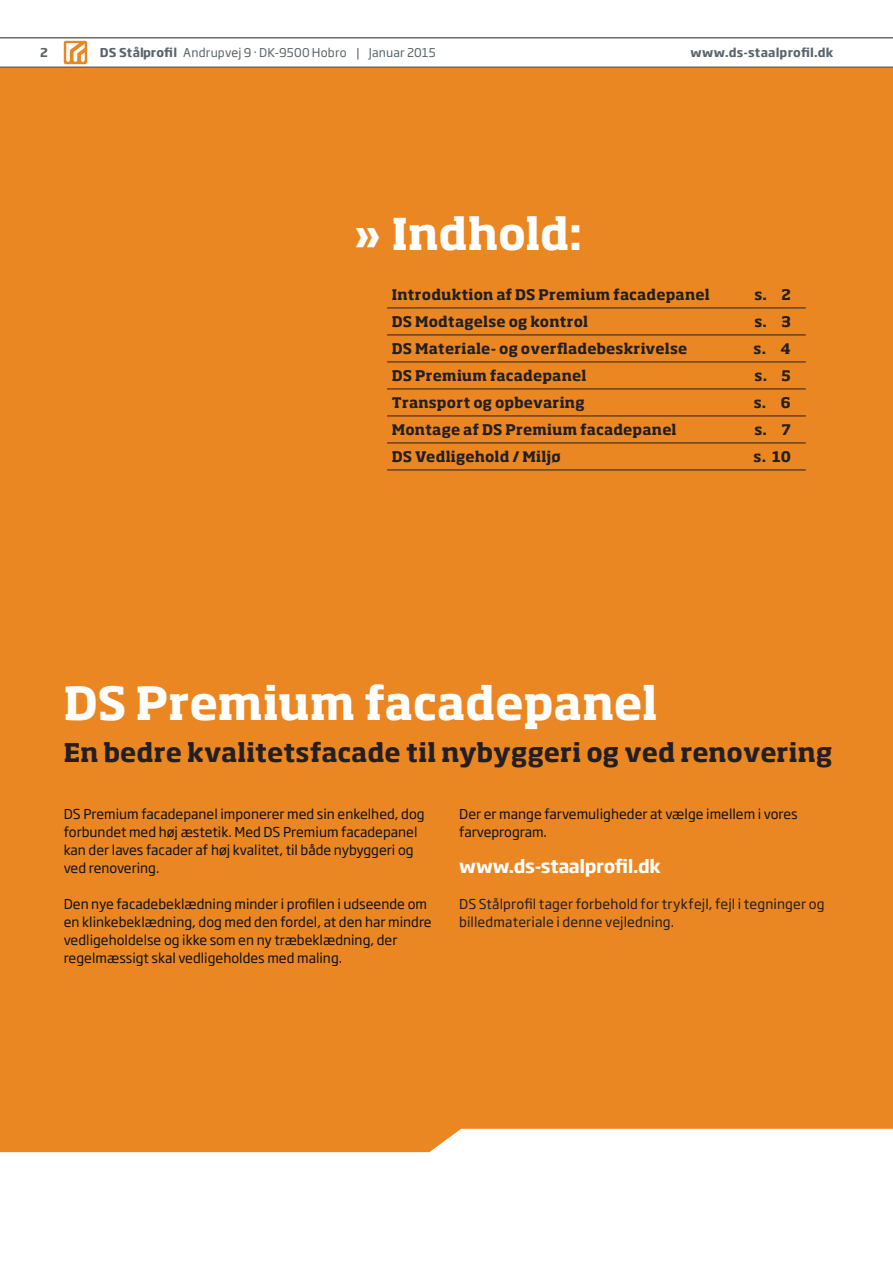
<style>
.page{position:relative;width:893px;height:1263px;background:#fff}
.page>*{position:absolute;margin:0;border:0;box-sizing:border-box;transform-origin:0 0}
.t1{font:700 45px "Soho Std";letter-spacing:-.01em;color:#fff}
.t2{font:700 43.35px "Soho Std";letter-spacing:-.01em;color:#fff}
.t3{font:700 25.5px "Soho Std";color:#231f20}
.t4{font:700 18px "Soho Gothic Std";letter-spacing:-.02em;color:#fff}
.t5{font:700 14.4px "Soho Std";letter-spacing:.01em;color:#231f20}
.t6{font:13.5px/18px "Soho Gothic Std";color:#101216}
.t7{font:13.5px/18px "Soho Gothic Std";letter-spacing:.01em;color:#231f20}
.t8{font:12px "Soho Gothic Std";letter-spacing:.015em;color:#59646b}
.t9{font:700 12px "Soho Gothic Std";letter-spacing:.02em;color:#59646b}
.s1{font-weight:700}
.s2{color:#231f20}
</style>
<div class="page">
<div style="left:0;top:67px;width:893px;height:1085px;background:#eb8723"></div>
<hr style="left:387px;top:308px;width:419px;height:1px;background:#231f20">
<hr style="left:387px;top:335px;width:419px;height:1px;background:#231f20">
<hr style="left:387px;top:362px;width:419px;height:1px;background:#231f20">
<hr style="left:387px;top:389px;width:419px;height:1px;background:#231f20">
<hr style="left:387px;top:416px;width:419px;height:1px;background:#231f20">
<hr style="left:387px;top:443px;width:419px;height:1px;background:#231f20">
<hr style="left:387px;top:470px;width:419px;height:1px;background:#231f20">
<svg style="left:0;top:38px;width:893px;height:29px"></svg>
<p class="t9" style="left:40px;top:45px;width:9px">2</p>
<p class="t8" style="left:100px;top:45px;width:337px"><span class="s1">DS Stålprofil</span> Andrupvej 9 · DK-9500 Hobro | Januar 2015</p>
<p class="t9" style="left:691px;top:45px;width:144px">www.ds-staalprofil.dk</p>
<h2 class="t2" style="left:354px;top:206px;width:230px">» Indhold:</h2>
<p class="t5" style="left:392px;top:285px;width:319px">Introduktion af DS Premium facadepanel</p>
<p class="t5" style="left:754px;top:285px;width:38px">s. 2</p>
<p class="t5" style="left:392px;top:312px;width:198px">DS Modtagelse og kontrol</p>
<p class="t5" style="left:754px;top:312px;width:38px">s. 3</p>
<p class="t5" style="left:392px;top:339px;width:297px">DS Materiale- og overfladebeskrivelse</p>
<p class="t5" style="left:753px;top:339px;width:39px">s. 4</p>
<p class="t5" style="left:392px;top:366px;width:196px">DS Premium facadepanel</p>
<p class="t5" style="left:754px;top:366px;width:38px">s. 5</p>
<p class="t5" style="left:392px;top:393px;width:194px">Transport og opbevaring</p>
<p class="t5" style="left:754px;top:393px;width:39px">s. 6</p>
<p class="t5" style="left:392px;top:420px;width:286px">Montage af DS Premium facadepanel</p>
<p class="t5" style="left:754px;top:420px;width:38px">s. 7</p>
<p class="t5" style="left:392px;top:447px;width:170px">DS Vedligehold / Miljø</p>
<p class="t5" style="left:754px;top:447px;width:39px">s. 10</p>
<h1 class="t1" style="left:64px;top:674px;width:595px">DS Premium facadepanel</h1>
<h3 class="t3" style="left:64px;top:736px;width:770px">En bedre kvalitetsfacade til nybyggeri og ved renovering</h3>
<p class="t6" style="left:64px;top:805px;width:362px">DS Premium facadepanel imponerer med sin enkelhed, dog forbundet med høj æstetik<span class="s2">.</span> Med DS Premium facadepanel kan der laves facader af høj kvalitet, til både nybyggeri og ved renovering.</p>
<p class="t6" style="left:64px;top:895px;width:369px">Den nye facadebeklædning minder i profilen i udseende om en klinkebeklædning, dog med den fordel, at den har mindre vedligeholdelse og ikke som en ny træbeklædning, der regelmæssigt skal vedligeholdes med maling.</p>
<p class="t6" style="left:459px;top:805px;width:340px">Der er mange farvemuligheder at vælge imellem i vores farveprogram.</p>
<h3 class="t4" style="left:459px;top:854px;width:203px">www.ds-staalprofil.dk</h3>
<p class="t7" style="left:459px;top:895px;width:367px">DS Stålprofil tager forbehold for trykfejl, fejl i tegninger og billedmateriale i denne vejledning.</p>
</div>
